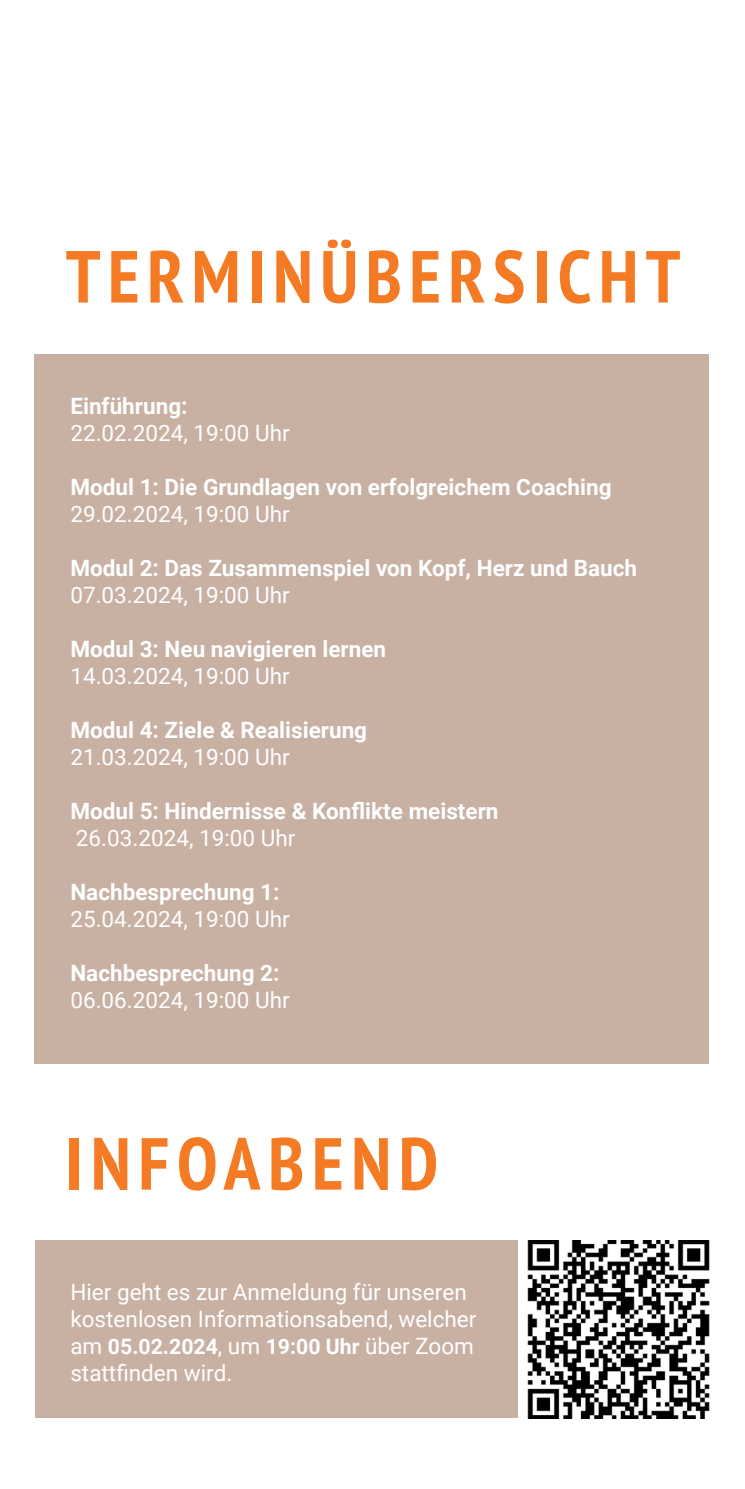
<style>
.page{position:relative;width:745px;height:1489px;background:#fff}
.page>*{position:absolute;margin:0;border:0;box-sizing:border-box;transform-origin:0 0}
.t1{font:700 condensed 73.5px "PT Sans";letter-spacing:.1em;color:#f47a24}
.t2{font:22.5px/27px "Roboto";color:#fff}
.t3{font:700 22.5px "Roboto";color:#fff}
.t4{font:700 21.25px "Roboto";color:#fff}
.s1{font-weight:400;font-size:22.5px}
</style>
<div class="page">
<img style="left:527px;top:1240px;width:182px;height:177px">
<div style="left:35px;top:1240px;width:482px;height:177px;background:#c8b0a3"></div>
<div style="left:35px;top:354px;width:673px;height:709px;background:#c8b0a3"></div>
<p class="t1" style="left:66px;top:228px;width:616px">TERMINÜBERSICHT</p>
<p class="t3" style="left:70px;top:390px;width:119px">Einführung:</p>
<p class="t2" style="left:70px;top:418px;width:221px">22.02.2024, 19:00 Uhr</p>
<p class="t3" style="left:70px;top:471px;width:542px">Modul 1: Die Grundlagen von erfolgreichem Coaching</p>
<p class="t2" style="left:70px;top:499px;width:221px">29.02.2024, 19:00 Uhr</p>
<p class="t3" style="left:70px;top:552px;width:568px">Modul 2: Das Zusammenspiel von Kopf, Herz und Bauch</p>
<p class="t2" style="left:70px;top:580px;width:221px">07.03.2024, 19:00 Uhr</p>
<p class="t3" style="left:70px;top:633px;width:317px">Modul 3: Neu navigieren lernen</p>
<p class="t2" style="left:70px;top:661px;width:221px">14.03.2024, 19:00 Uhr</p>
<p class="t3" style="left:70px;top:714px;width:298px">Modul 4: Ziele &amp; Realisierung</p>
<p class="t2" style="left:70px;top:742px;width:221px">21.03.2024, 19:00 Uhr</p>
<p class="t3" style="left:70px;top:795px;width:429px">Modul 5: Hindernisse &amp; Konflikte meistern</p>
<p class="t2" style="left:76px;top:823px;width:221px">26.03.2024, 19:00 Uhr</p>
<p class="t3" style="left:70px;top:876px;width:210px">Nachbesprechung 1:</p>
<p class="t2" style="left:70px;top:904px;width:221px">25.04.2024, 19:00 Uhr</p>
<p class="t3" style="left:70px;top:957px;width:210px">Nachbesprechung 2:</p>
<p class="t2" style="left:70px;top:985px;width:221px">06.06.2024, 19:00 Uhr</p>
<p class="t1" style="left:66px;top:1114px;width:374px">INFOABEND</p>
<p class="t2" style="left:70px;top:1277px;width:407px">Hier geht es zur Anmeldung für unseren kostenlosen Informationsabend, welcher</p>
<p class="t4" style="left:70px;top:1331px;width:405px"><span class="s1">am</span> 05.02.2024<span class="s1">, um</span> 19:00 Uhr <span class="s1">über Zoom</span></p>
<p class="t2" style="left:70px;top:1358px;width:164px">stattfinden wird.</p>
</div>
